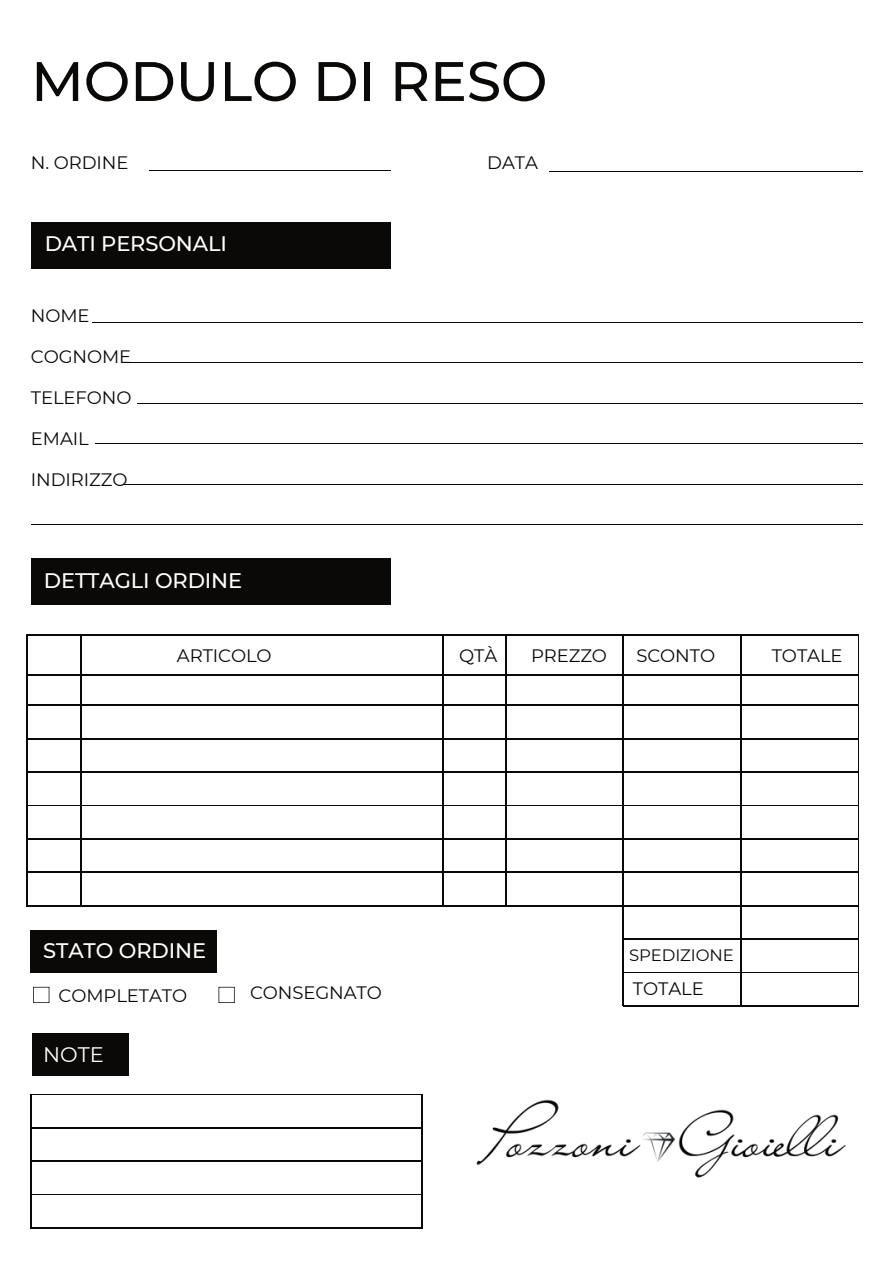
<style>
.page{position:relative;width:894px;height:1264px;background:#fff}
.page>*{position:absolute;margin:0;border:0;box-sizing:border-box;transform-origin:0 0}
.t1{font:500 55.5px "Montserrat";letter-spacing:-.005em;color:#0b0907}
.t2{font:500 21px "Montserrat";letter-spacing:-.005em;color:#fff}
.t3{font:21px "Montserrat";color:#fff}
.t4{font:18px "Montserrat";letter-spacing:-.005em;color:#0b0907}
.t5{font:16.5px "Montserrat";letter-spacing:-.005em;color:#0b0907}
</style>
<div class="page">
<svg style="left:33px;top:986px;width:16px;height:17px"></svg>
<div style="left:32px;top:1032px;width:96px;height:43px;background:#0b0907"></div>
<div style="left:31px;top:929px;width:186px;height:43px;background:#0b0907"></div>
<div style="left:31px;top:222px;width:359px;height:47px;background:#0b0907"></div>
<hr style="left:149px;top:170px;width:241px;height:1px;background:#0b0907">
<svg style="left:218px;top:986px;width:16px;height:17px"></svg>
<hr style="left:31px;top:1094px;width:391px;height:1px;background:#0b0907">
<hr style="left:31px;top:1227px;width:391px;height:1px;background:#0b0907">
<hr style="left:421px;top:1094px;width:1px;height:133px;background:#0b0907">
<hr style="left:31px;top:1094px;width:1px;height:133px;background:#0b0907">
<hr style="left:31px;top:1127px;width:391px;height:1px;background:#0b0907">
<hr style="left:31px;top:1160px;width:391px;height:1px;background:#0b0907">
<hr style="left:31px;top:1194px;width:391px;height:1px;background:#0b0907">
<hr style="left:31px;top:524px;width:831px;height:1px;background:#0b0907">
<hr style="left:92px;top:322px;width:770px;height:1px;background:#0b0907">
<hr style="left:95px;top:443px;width:767px;height:1px;background:#0b0907">
<hr style="left:123px;top:484px;width:739px;height:1px;background:#0b0907">
<hr style="left:129px;top:362px;width:733px;height:1px;background:#0b0907">
<hr style="left:137px;top:403px;width:725px;height:1px;background:#0b0907">
<hr style="left:548px;top:171px;width:314px;height:1px;background:#0b0907">
<hr style="left:857px;top:634px;width:1px;height:371px;background:#0b0907">
<hr style="left:27px;top:634px;width:831px;height:1px;background:#0b0907">
<hr style="left:27px;top:675px;width:831px;height:1px;background:#0b0907">
<hr style="left:27px;top:705px;width:831px;height:1px;background:#0b0907">
<hr style="left:27px;top:738px;width:831px;height:1px;background:#0b0907">
<hr style="left:27px;top:771px;width:831px;height:1px;background:#0b0907">
<hr style="left:27px;top:805px;width:831px;height:1px;background:#0b0907">
<hr style="left:27px;top:838px;width:831px;height:1px;background:#0b0907">
<hr style="left:27px;top:871px;width:831px;height:1px;background:#0b0907">
<hr style="left:27px;top:905px;width:831px;height:1px;background:#0b0907">
<hr style="left:623px;top:938px;width:235px;height:1px;background:#0b0907">
<hr style="left:623px;top:972px;width:235px;height:1px;background:#0b0907">
<hr style="left:623px;top:1005px;width:235px;height:1px;background:#0b0907">
<hr style="left:80px;top:634px;width:1px;height:271px;background:#0b0907">
<hr style="left:26px;top:634px;width:1px;height:271px;background:#0b0907">
<hr style="left:442px;top:634px;width:1px;height:271px;background:#0b0907">
<hr style="left:505px;top:634px;width:1px;height:271px;background:#0b0907">
<hr style="left:622px;top:634px;width:1px;height:371px;background:#0b0907">
<hr style="left:740px;top:634px;width:1px;height:371px;background:#0b0907">
<div style="left:31px;top:558px;width:359px;height:46px;background:#0b0907"></div>
<img style="left:476px;top:1099px;width:370px;height:79px">
<p class="t1" style="left:31px;top:47px;width:518px">MODULO DI RESO</p>
<h2 class="t4" style="left:31px;top:152px;width:99px">N. ORDINE</h2>
<p class="t2" style="left:45px;top:231px;width:184px">DATI PERSONALI</p>
<p class="t4" style="left:31px;top:304px;width:60px">NOME</p>
<p class="t4" style="left:31px;top:345px;width:102px">COGNOME</p>
<p class="t4" style="left:31px;top:386px;width:102px">TELEFONO</p>
<p class="t4" style="left:31px;top:427px;width:59px">EMAIL</p>
<h3 class="t4" style="left:31px;top:468px;width:98px">INDIRIZZO</h3>
<p class="t4" style="left:487px;top:152px;width:52px">DATA</p>
<h2 class="t2" style="left:44px;top:567px;width:200px">DETTAGLI ORDINE</h2>
<p class="t4" style="left:177px;top:644px;width:96px">ARTICOLO</p>
<p class="t4" style="left:459px;top:644px;width:40px">QTÀ</p>
<h2 class="t4" style="left:531px;top:644px;width:77px">PREZZO</h2>
<p class="t4" style="left:636px;top:644px;width:80px">SCONTO</p>
<p class="t4" style="left:771px;top:644px;width:72px">TOTALE</p>
<p class="t2" style="left:43px;top:938px;width:164px">STATO ORDINE</p>
<p class="t4" style="left:59px;top:984px;width:130px">COMPLETATO</p>
<p class="t3" style="left:43px;top:1041px;width:62px">NOTE</p>
<p class="t4" style="left:250px;top:982px;width:133px">CONSEGNATO</p>
<p class="t5" style="left:629px;top:945px;width:106px">SPEDIZIONE</p>
<p class="t4" style="left:632px;top:977px;width:72px">TOTALE</p>
</div>
